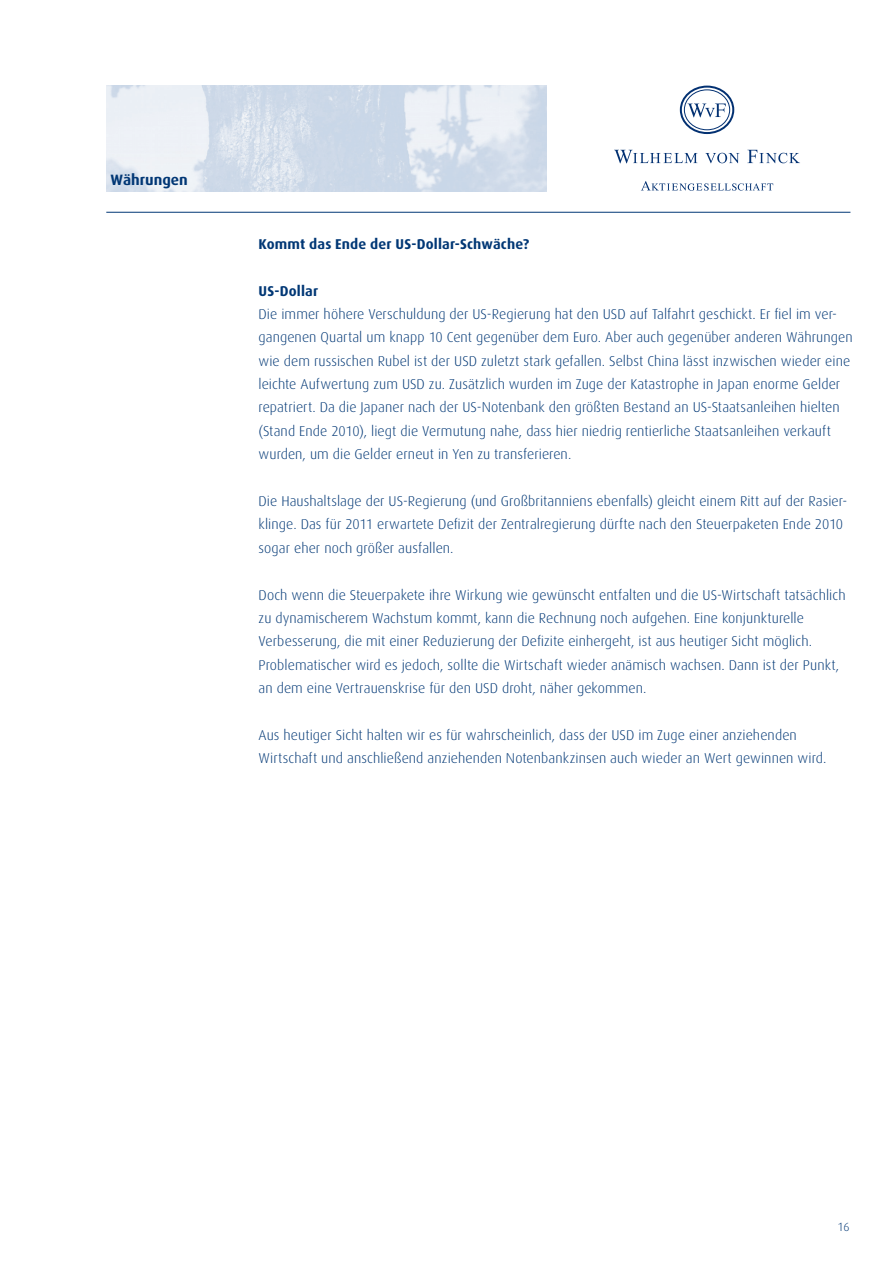
<style>
.page{position:relative;width:893px;height:1263px;background:#fff}
.page>*{position:absolute;margin:0;border:0;box-sizing:border-box;transform-origin:0 0}
.t1{font:700 15px "Dax";color:#013775}
.t2{font:300 14.25px/23.4px "Dax";letter-spacing:.005em;color:#013775}
.t3{font:700 14.25px "Dax";letter-spacing:.01em;color:#013775}
.t4{font:300 12px "Dax";color:#013775}
</style>
<div class="page">
<svg style="left:688px;top:104px;width:38px;height:13px"></svg>
<div style="left:680px;top:86px;width:54px;height:48px;border:2px solid #033172;border-radius:50%"></div>
<div style="left:684px;top:89px;width:46px;height:41px;border:1px solid #033172;border-radius:50%"></div>
<svg style="left:614px;top:150px;width:83px;height:13px"></svg>
<svg style="left:705px;top:153px;width:34px;height:10px"></svg>
<svg style="left:747px;top:150px;width:53px;height:13px"></svg>
<svg style="left:641px;top:181px;width:132px;height:10px"></svg>
<hr style="left:106px;top:212px;width:744px;height:1px;background:#013775">
<img style="left:107px;top:85px;width:439px;height:107px">
<p class="t1" style="left:111px;top:174px;width:79px">Währungen</p>
<p class="t3" style="left:259px;top:238px;width:272px">Kommt das Ende der US-Dollar-Schwäche?</p>
<p class="t3" style="left:259px;top:284px;width:61px">US-Dollar</p>
<p class="t2" style="left:259px;top:303px;width:596px">Die immer höhere Verschuldung der US-Regierung hat den USD auf Talfahrt geschickt. Er fiel im ver&shy;gangenen Quartal um knapp 10 Cent gegenüber dem Euro. Aber auch gegenüber anderen Währungen wie dem russischen Rubel ist der USD zuletzt stark gefallen. Selbst China lässt inzwischen wieder eine leichte Aufwertung zum USD zu. Zusätzlich wurden im Zuge der Katastrophe in Japan enorme Gelder repatriert. Da die Japaner nach der US-Notenbank den größten Bestand an US-Staatsanleihen hielten (Stand Ende 2010), liegt die Vermutung nahe, dass hier niedrig rentierliche Staats anleihen verkauft wurden, um die Gelder erneut in Yen zu transferieren.</p>
<p class="t2" style="left:259px;top:490px;width:590px">Die Haushaltslage der US-Regierung (und Großbritanniens ebenfalls) gleicht einem Ritt auf der Rasier&shy;klinge. Das für 2011 erwartete Defizit der Zentralregierung dürfte nach den Steuerpaketen Ende 2010 sogar eher noch größer ausfallen.</p>
<p class="t2" style="left:259px;top:584px;width:589px">Doch wenn die Steuerpakete ihre Wirkung wie gewünscht entfalten und die US-Wirtschaft tatsächlich zu dynamischerem Wachstum kommt, kann die Rechnung noch aufgehen. Eine konjunkturelle Verbesserung, die mit einer Reduzierung der Defizite einhergeht, ist aus heutiger Sicht möglich.<br>Problematischer wird es jedoch, sollte die Wirtschaft wieder anämisch wachsen. Dann ist der Punkt, an dem eine Vertrauenskrise für den USD droht, näher gekommen.</p>
<p class="t2" style="left:259px;top:724px;width:569px">Aus heutiger Sicht halten wir es für wahrscheinlich, dass der USD im Zuge einer anziehenden<br>Wirtschaft und anschließend anziehenden Notenbankzinsen auch wieder an Wert gewinnen wird.</p>
<p class="t4" style="left:837px;top:1222px;width:14px">16</p>
</div>
